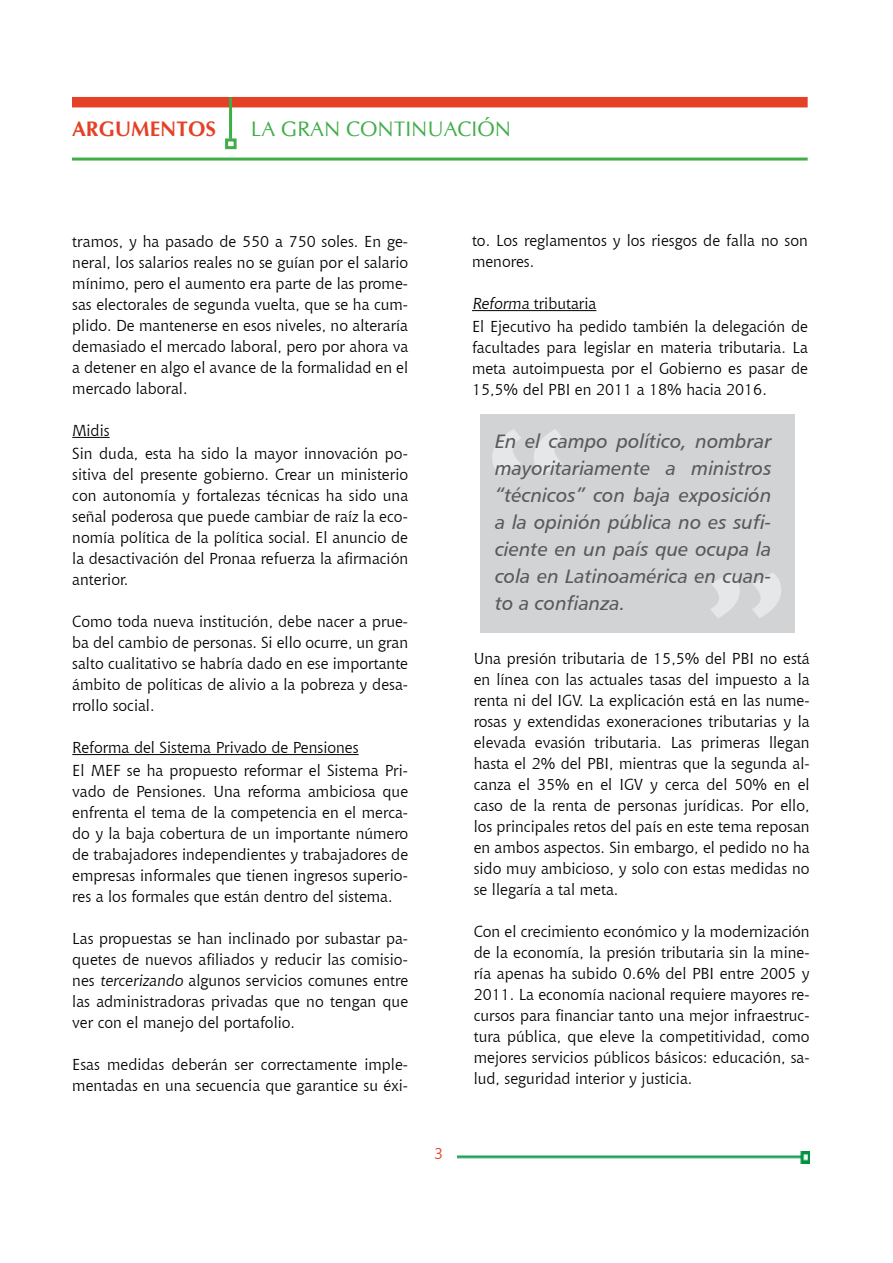
<style>
.page{position:relative;width:893px;height:1263px;background:#fff}
.page>*{position:absolute;margin:0;border:0;box-sizing:border-box;transform-origin:0 0}
.t1{font:229.95px "Chianti BT";color:#e6e7e8}
.t2{font:21px "CG Omega";color:#41ad49}
.t3{font:700 21px "CG Omega";color:#e44126}
.t4{font:19.5px/27px "Humanist 777 BT Italic B";color:#58595b;text-align:justify}
.t5{font:15.75px/21px "Chianti BT";color:#000;text-align:justify}
.t6{font:15.75px "Chianti BT";color:#e44126}
</style>
<div class="page">
<img style="left:457px;top:1151px;width:353px;height:12px">
<div style="left:72px;top:97px;width:736px;height:10px;background:#e44126"></div>
<hr style="left:229px;top:97px;width:3px;height:42px;background:#41ad49">
<div style="left:225px;top:138px;width:12px;height:11px;border:3px solid #41ad49"></div>
<hr style="left:72px;top:158px;width:736px;height:3px;background:#41ad49">
<hr style="left:72px;top:437px;width:38px;height:1px;background:#000">
<hr style="left:72px;top:754px;width:287px;height:1px;background:#000">
<hr style="left:472px;top:310px;width:124px;height:1px;background:#000">
<div style="left:481px;top:415px;width:314px;height:218px;background:#d1d3d4"></div>
<svg style="left:492px;top:429px;width:71px;height:46px"></svg>
<svg style="left:711px;top:573px;width:70px;height:45px"></svg>
<h2 class="t3" style="left:72px;top:116px;width:146px">ARGUMENTOS</h2>
<h2 class="t2" style="left:251px;top:117px;width:262px">LA GRAN CONTINUACIÓN</h2>
<p class="t5" style="left:72px;top:230px;width:337px">tramos, y ha pasado de 550 a 750 soles. En ge&shy;neral, los salarios reales no se guían por el salario mínimo, pero el aumento era parte de las prome&shy;sas electorales de segunda vuelta, que se ha cum&shy;plido. De mantenerse en esos niveles, no alteraría demasiado el mercado laboral, pero por ahora va a detener en algo el avance de la formalidad en el mercado laboral.</p>
<p class="t5" style="left:72px;top:418px;width:337px;line-height:23.1px">Midis<br>Sin duda, esta ha sido la mayor innovación po-</p>
<p class="t5" style="left:72px;top:463px;width:337px">sitiva del presente gobierno. Crear un ministerio con autonomía y fortalezas técnicas ha sido una señal poderosa que puede cambiar de raíz la eco&shy;nomía política de la política social. El anuncio de la desactivación del Pronaa refuerza la afirmación anterior.</p>
<p class="t5" style="left:72px;top:610px;width:337px">Como toda nueva institución, debe nacer a prue&shy;ba del cambio de personas. Si ello ocurre, un gran salto cualitativo se habría dado en ese importante ámbito de políticas de alivio a la pobreza y desa&shy;rrollo social.</p>
<p class="t5" style="left:72px;top:735px;width:337px;line-height:23.1px">Reforma del Sistema Privado de Pensiones<br>El MEF se ha propuesto reformar el Sistema Pri-</p>
<p class="t5" style="left:72px;top:780px;width:337px">vado de Pensiones. Una reforma ambiciosa que enfrenta el tema de la competencia en el merca&shy;do y la baja cobertura de un importante número de trabajadores independientes y trabajadores de empresas informales que tienen ingresos superio&shy;res a los formales que están dentro del sistema.</p>
<p class="t5" style="left:72px;top:927px;width:337px">Las propuestas se han inclinado por subastar pa&shy;quetes de nuevos afiliados y reducir las comisio&shy;nes tercerizando algunos servicios comunes entre las administradoras privadas que no tengan que ver con el manejo del portafolio.</p>
<p class="t5" style="left:72px;top:1053px;width:337px">Esas medidas deberán ser correctamente imple&shy;mentadas en una secuencia que garantice su éxi-</p>
<p class="t6" style="left:434px;top:1142px;width:11px">3</p>
<p class="t5" style="left:472px;top:229px;width:337px">to. Los reglamentos y los riesgos de falla no son menores.</p>
<p class="t5" style="left:472px;top:291px;width:337px;line-height:23.1px">Reforma tributaria<br>El Ejecutivo ha pedido también la delegación de</p>
<p class="t5" style="left:472px;top:336px;width:337px">facultades para legislar en materia tributaria. La meta autoimpuesta por el Gobierno es pasar de 15,5% del PBI en 2011 a 18% hacia 2016.</p>
<h1 class="t1" style="left:472px;top:360px;width:111px">“</h1>
<p class="t4" style="left:495px;top:427px;width:278px">En el campo político, nombrar mayoritariamente a ministros “técnicos” con baja exposición a la opinión pública no es sufi&shy;ciente en un país que ocupa la cola en Latinoamérica en cuan&shy;to a confianza.</p>
<h1 class="t1" style="left:692px;top:503px;width:111px">”</h1>
<p class="t5" style="left:474px;top:648px;width:337px">Una presión tributaria de 15,5% del PBI no está en línea con las actuales tasas del impuesto a la renta ni del IGV. La explicación está en las nume&shy;rosas y extendidas exoneraciones tributarias y la elevada evasión tributaria. Las primeras llegan hasta el 2% del PBI, mientras que la segunda al&shy;canza el 35% en el IGV y cerca del 50% en el caso de la renta de personas jurídicas. Por ello, los principales retos del país en este tema reposan en ambos aspectos. Sin embargo, el pedido no ha sido muy ambicioso, y solo con estas medidas no se llegaría a tal meta.</p>
<p class="t5" style="left:474px;top:921px;width:337px">Con el crecimiento económico y la modernización de la economía, la presión tributaria sin la mine&shy;ría apenas ha subido 0.6% del PBI entre 2005 y 2011. La economía nacional requiere mayores re&shy;cursos para financiar tanto una mejor infraestruc&shy;tura pública, que eleve la competitividad, como mejores servicios públicos básicos: educación, sa&shy;lud, seguridad interior y justicia.</p>
</div>
